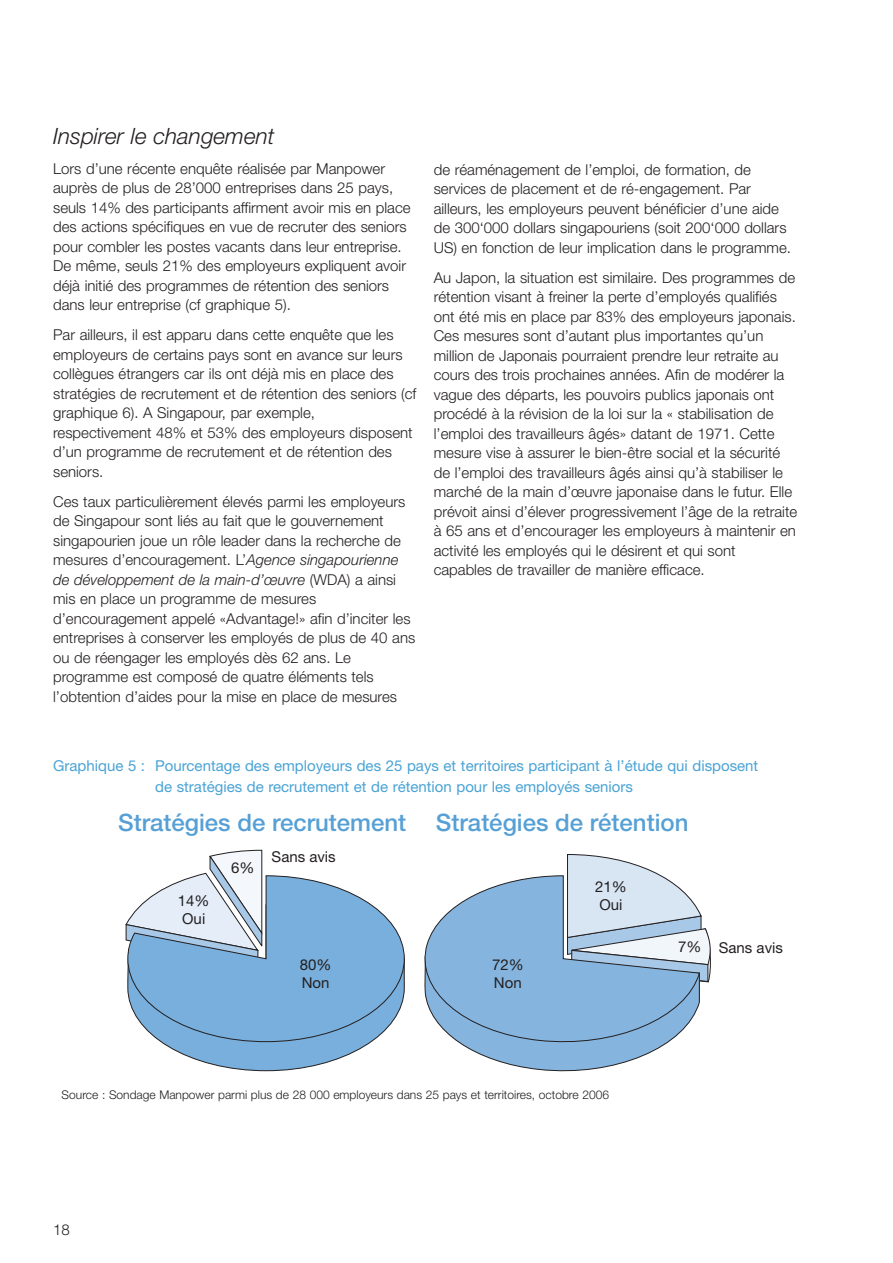
<style>
.page{position:relative;width:893px;height:1263px;background:#fff}
.page>*{position:absolute;margin:0;border:0;box-sizing:border-box;transform-origin:0 0}
.t1{font:500 24px "Helvetica Neue";color:#56a0d5}
.t2{font:italic 300 22.5px "Helvetica Neue";color:#231f20}
.t3{font:300 15px/19.5px "Helvetica Neue";color:#231f20}
.t4{font:15px/21px "Helvetica Neue";color:#4aa3d5}
.t5{font:15px/18px "Helvetica Neue";color:#231f20}
.t6{font:300 12px "Helvetica Neue";color:#231f20}
.s1{font-style:italic}
</style>
<div class="page">
<svg style="left:467px;top:854px;width:244px;height:218px"></svg>
<svg style="left:161px;top:1042px;width:211px;height:29px"></svg>
<svg style="left:125px;top:849px;width:138px;height:92px"></svg>
<svg style="left:127px;top:875px;width:278px;height:167px;background:#94bcdd"></svg>
<svg style="left:424px;top:875px;width:276px;height:173px;background:#9fc2e0"></svg>
<h2 class="t2" style="left:53px;top:128px;width:223px">Inspirer le changement</h2>
<p class="t3" style="left:53px;top:160px;width:359px">Lors d’une récente enquête réalisée par Manpower auprès de plus de 28’000 entreprises dans 25 pays, seuls 14% des participants affirment avoir mis en place des actions spécifiques en vue de recruter des seniors pour combler les postes vacants dans leur entreprise.<br>De même, seuls 21% des employeurs expliquent avoir déjà initié des programmes de rétention des seniors dans leur entreprise (cf graphique 5).</p>
<p class="t3" style="left:53px;top:326px;width:365px">Par ailleurs, il est apparu dans cette enquête que les employeurs de certains pays sont en avance sur leurs collègues étrangers car ils ont déjà mis en place des stratégies de recrutement et de rétention des seniors (cf graphique 6). A Singapour, par exemple, respectivement 48% et 53% des employeurs disposent d’un programme de recrutement et de rétention des seniors.</p>
<p class="t3" style="left:53px;top:493px;width:364px">Ces taux particulièrement élevés parmi les employeurs de Singapour sont liés au fait que le gouvernement singapourien joue un rôle leader dans la recherche de mesures d’encouragement. L’<span class="s1">Agence singapourienne de développement de la main-d’œuvre</span> (WDA) a ainsi mis en place un programme de mesures d’encouragement appelé «Advantage!» afin d’inciter les entreprises à conserver les employés de plus de 40 ans ou de réengager les employés dès 62 ans. Le programme est composé de quatre éléments tels l’obtention d’aides pour la mise en place de mesures</p>
<p class="t3" style="left:434px;top:161px;width:359px">de réaménagement de l’emploi, de formation, de services de placement et de ré-engagement. Par ailleurs, les employeurs peuvent bénéficier d’une aide de 300‘000 dollars singapouriens (soit 200‘000 dollars US) en fonction de leur implication dans le programme.</p>
<p class="t3" style="left:434px;top:269px;width:365px">Au Japon, la situation est similaire. Des programmes de rétention visant à freiner la perte d’employés qualifiés ont été mis en place par 83% des employeurs japonais.<br>Ces mesures sont d’autant plus importantes qu’un million de Japonais pourraient prendre leur retraite au cours des trois prochaines années. Afin de modérer la vague des départs, les pouvoirs publics japonais ont procédé à la révision de la loi sur la « stabilisation de l’emploi des travailleurs âgés» datant de 1971. Cette mesure vise à assurer le bien-être social et la sécurité de l’emploi des travailleurs âgés ainsi qu’à stabiliser le marché de la main d’œuvre japonaise dans le futur. Elle prévoit ainsi d’élever progressivement l’âge de la retraite à 65 ans et d’encourager les employeurs à maintenir en activité les employés qui le désirent et qui sont capables de travailler de manière efficace.</p>
<p class="t4" style="left:155px;top:757px;width:605px;text-indent:-102px">Graphique 5 : Pourcentage des employeurs des 25 pays et territoires participant à l’étude qui disposent de stratégies de recrutement et de rétention pour les employés seniors</p>
<h1 class="t1" style="left:118px;top:814px;width:572px">Stratégies de recrutement Stratégies de rétention</h1>
<p class="t5" style="left:231px;top:860px;width:25px">6%</p>
<p class="t5" style="left:272px;top:849px;width:66px">Sans avis</p>
<p class="t5" style="left:595px;top:879px;width:33px">21%</p>
<p class="t5" style="left:178px;top:893px;width:33px">14%</p>
<p class="t5" style="left:599px;top:897px;width:25px">Oui</p>
<p class="t5" style="left:182px;top:911px;width:25px">Oui</p>
<p class="t5" style="left:300px;top:957px;width:33px">80%<br>Non</p>
<p class="t5" style="left:492px;top:957px;width:33px">72%<br>Non</p>
<p class="t6" style="left:62px;top:1090px;width:549px">Source : Sondage Manpower parmi plus de 28 000 employeurs dans 25 pays et territoires, octobre 2006</p>
<p class="t3" style="left:53px;top:1222px;width:18px">18</p>
<p class="t5" style="left:678px;top:939px;width:25px">7%</p>
<p class="t5" style="left:719px;top:940px;width:66px">Sans avis</p>
</div>
